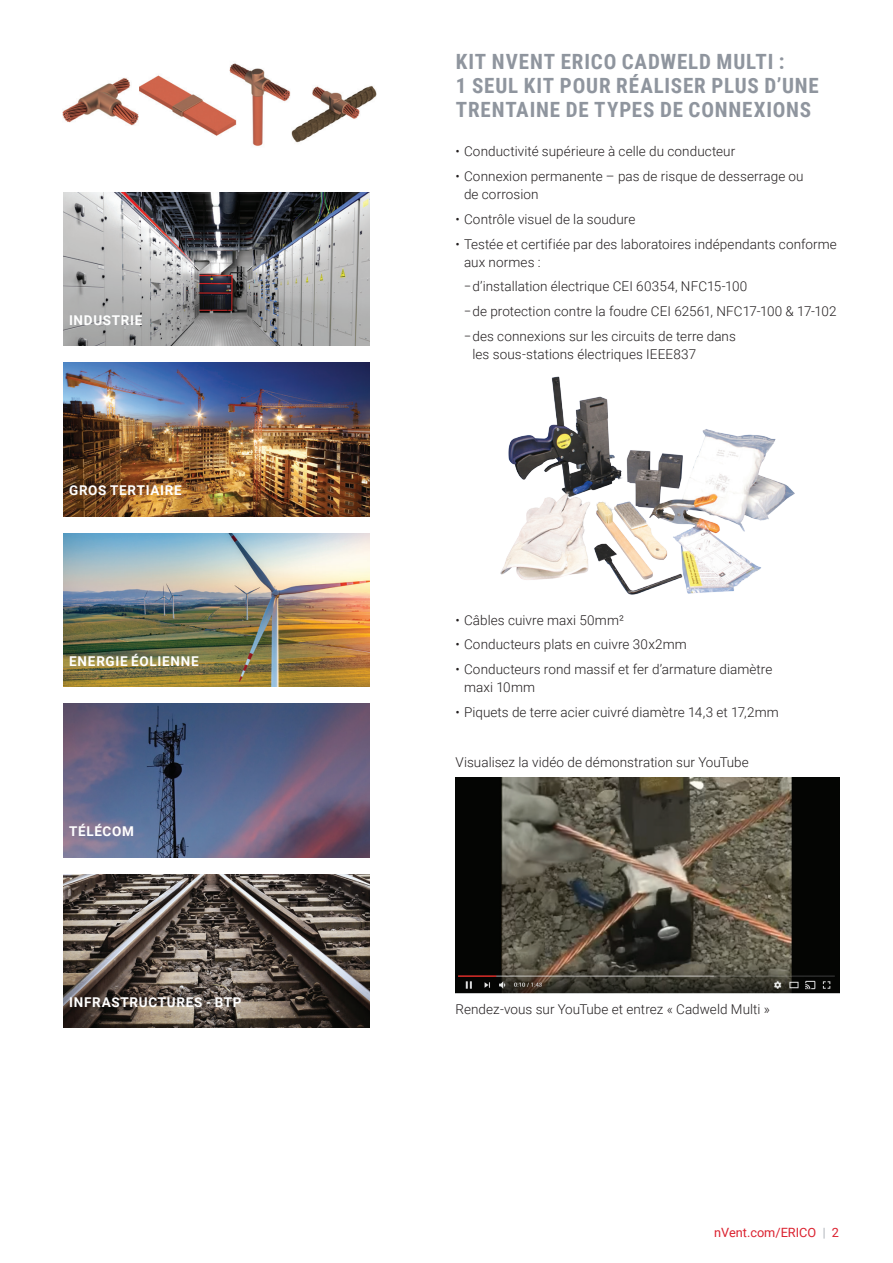
<style>
.page{position:relative;width:893px;height:1263px;background:#fff}
.page>*{position:absolute;margin:0;border:0;box-sizing:border-box;transform-origin:0 0}
.t1{font:700 21px/24px "Roboto Condensed";letter-spacing:.04em;color:#8f959e}
.t2{font:300 13.5px/18px "Roboto";letter-spacing:.005em;color:#231f20}
.t3{font:300 13.5px/24.8px "Roboto";letter-spacing:.005em;color:#231f20;scale:.8 1}
.t4{font:700 13.5px "Roboto";letter-spacing:.05em;color:#fff}
.t5{font:12.75px "Roboto";color:#db2230}
.s1{font-weight:300;color:#8f959e}
</style>
<div class="page">
<img style="left:64px;top:192px;width:305px;height:154px">
<img style="left:64px;top:363px;width:305px;height:153px">
<img style="left:64px;top:533px;width:305px;height:154px">
<img style="left:64px;top:704px;width:305px;height:153px">
<img style="left:64px;top:874px;width:305px;height:153px">
<img style="left:237px;top:64px;width:54px;height:82px">
<img style="left:62px;top:78px;width:77px;height:48px">
<img style="left:291px;top:85px;width:85px;height:58px">
<img style="left:139px;top:63px;width:98px;height:73px">
<img style="left:500px;top:376px;width:295px;height:219px">
<img style="left:455px;top:777px;width:384px;height:216px">
<p class="t4" style="left:69px;top:310px;width:75px">INDUSTRIE</p>
<p class="t4" style="left:69px;top:481px;width:114px">GROS TERTIAIRE</p>
<p class="t4" style="left:69px;top:651px;width:131px">ENERGIE ÉOLIENNE</p>
<p class="t4" style="left:69px;top:822px;width:66px">TÉLÉCOM</p>
<p class="t4" style="left:69px;top:992px;width:174px">INFRASTRUCTURES - BTP</p>
<h1 class="t1" style="left:456px;top:49px;width:364px">KIT NVENT ERICO CADWELD MULTI :<br>1 SEUL KIT POUR RÉALISER PLUS D’UNE<br>TRENTAINE DE TYPES DE CONNEXIONS</h1>
<p class="t2" style="left:455px;top:142px;width:281px">• Conductivité supérieure à celle du conducteur</p>
<p class="t2" style="left:464px;top:167px;width:341px;text-indent:-9px">• Connexion permanente – pas de risque de desserrage ou de corrosion</p>
<p class="t2" style="left:455px;top:209px;width:181px">• Contrôle visuel de la soudure</p>
<p class="t2" style="left:464px;top:234px;width:374px;text-indent:-9px">• Testée et certifiée par des laboratoires indépendants conforme aux normes :</p>
<p class="t3" style="left:464px;top:274px;width:467px">–d’installation électrique CEI 60354, NFC15-100<br>–de protection contre la foudre CEI 62561, NFC17-100 &amp; 17-102 –des connexions sur les circuits de terre dans</p>
<p class="t2" style="left:472px;top:345px;width:225px">les sous-stations électriques IEEE837</p>
<p class="t2" style="left:455px;top:610px;width:170px">• Câbles cuivre maxi 50mm²</p>
<p class="t2" style="left:455px;top:635px;width:233px">• Conducteurs plats en cuivre 30x2mm</p>
<p class="t2" style="left:464px;top:660px;width:310px;text-indent:-9px">• Conducteurs rond massif et fer d’armature diamètre maxi 10mm</p>
<p class="t2" style="left:455px;top:703px;width:325px">• Piquets de terre acier cuivré diamètre 14,3 et 17,2mm</p>
<p class="t2" style="left:455px;top:752px;width:295px">Visualisez la vidéo de démonstration sur YouTube</p>
<p class="t2" style="left:455px;top:1000px;width:316px">Rendez-vous sur YouTube et entrez « Cadweld Multi »</p>
<p class="t5" style="left:714px;top:1223px;width:126px">nVent.com/ERICO <span class="s1">|</span> 2</p>
</div>
